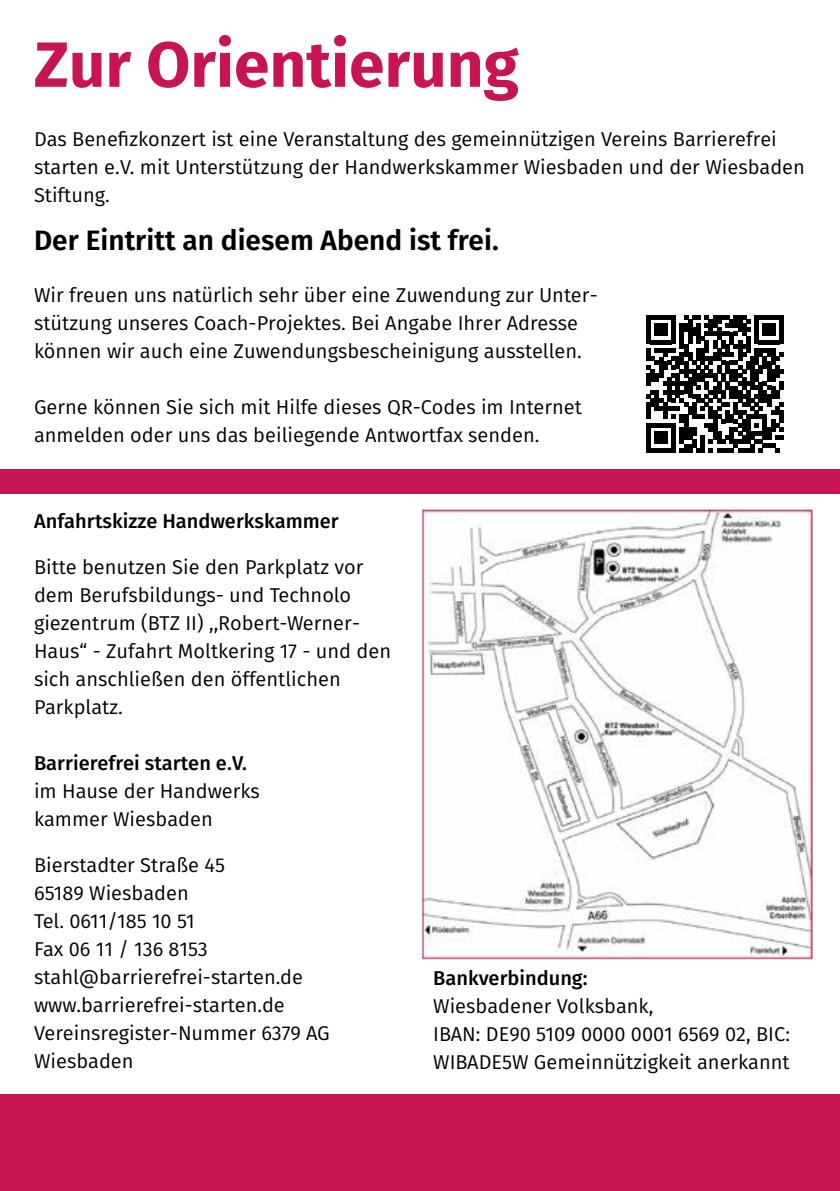
<style>
.page{position:relative;width:840px;height:1191px;background:#fff}
.page>*{position:absolute;margin:0;border:0;box-sizing:border-box;transform-origin:0 0}
.t1{font:700 63.8px "Fira Sans";color:#c71553}
.t2{font:600 28px "Fira Sans";color:#000}
.t3{font:20px/28px "Fira Sans";color:#000}
.t4{font:500 20px "Fira Sans";color:#000}
</style>
<div class="page">
<hr style="left:839px;top:0;width:1px;height:1191px;background:#c71553">
<div style="left:0;top:469px;width:839px;height:24px;background:#c71553"></div>
<div style="left:0;top:1094px;width:839px;height:97px;background:#c71553"></div>
<img style="left:421px;top:509px;width:392px;height:451px">
<svg style="left:646px;top:315px;width:137px;height:137px"></svg>
<h1 class="t1" style="left:34px;top:11px;width:486px">Zur Orientierung</h1>
<p class="t3" style="left:34px;top:125px;width:772px">Das Benefizkonzert ist eine Veranstaltung des gemeinnützigen Vereins Barrierefrei starten e.V. mit Unterstützung der Handwerkskammer Wiesbaden und der Wiesbaden<br>Stiftung.</p>
<h2 class="t2" style="left:34px;top:218px;width:466px">Der Eintritt an diesem Abend ist frei.</h2>
<p class="t3" style="left:34px;top:281px;width:565px">Wir freuen uns natürlich sehr über eine Zuwendung zur Unter&shy;stützung unseres Coach-Projektes. Bei Angabe Ihrer Adresse können wir auch eine Zuwendungsbescheinigung ausstellen.</p>
<p class="t3" style="left:34px;top:393px;width:549px">Gerne können Sie sich mit Hilfe dieses QR-Codes im Internet anmelden oder uns das beiliegende Antwortfax senden.</p>
<p class="t4" style="left:34px;top:505px;width:306px">Anfahrtskizze Handwerkskammer</p>
<p class="t3" style="left:34px;top:553px;width:358px">Bitte benutzen Sie den Parkplatz vor dem Berufsbildungs- und Technolo giezentrum (BTZ II) ,,Robert-Werner-<br>Haus“ - Zufahrt Moltkering 17 - und den sich anschließen den öffentlichen<br>Parkplatz.</p>
<p class="t4" style="left:34px;top:747px;width:214px">Barrierefrei starten e.V.</p>
<p class="t3" style="left:34px;top:777px;width:227px">im Hause der Handwerks kammer Wiesbaden</p>
<p class="t3" style="left:34px;top:851px;width:297px">Bierstadter Straße 45<br>65189 Wiesbaden<br>Tel. 0611/185 10 51<br>Fax 06 11 / 136 8153 stahl@barrierefrei-starten.de www.barrierefrei-starten.de<br>Vereinsregister-Nummer 6379 AG<br>Wiesbaden</p>
<p class="t4" style="left:433px;top:962px;width:156px">Bankverbindung:</p>
<p class="t3" style="left:433px;top:991px;width:358px">Wiesbadener Volksbank,<br>IBAN: DE90 5109 0000 0001 6569 02, BIC:<br>WIBADE5W Gemeinnützigkeit anerkannt</p>
</div>
